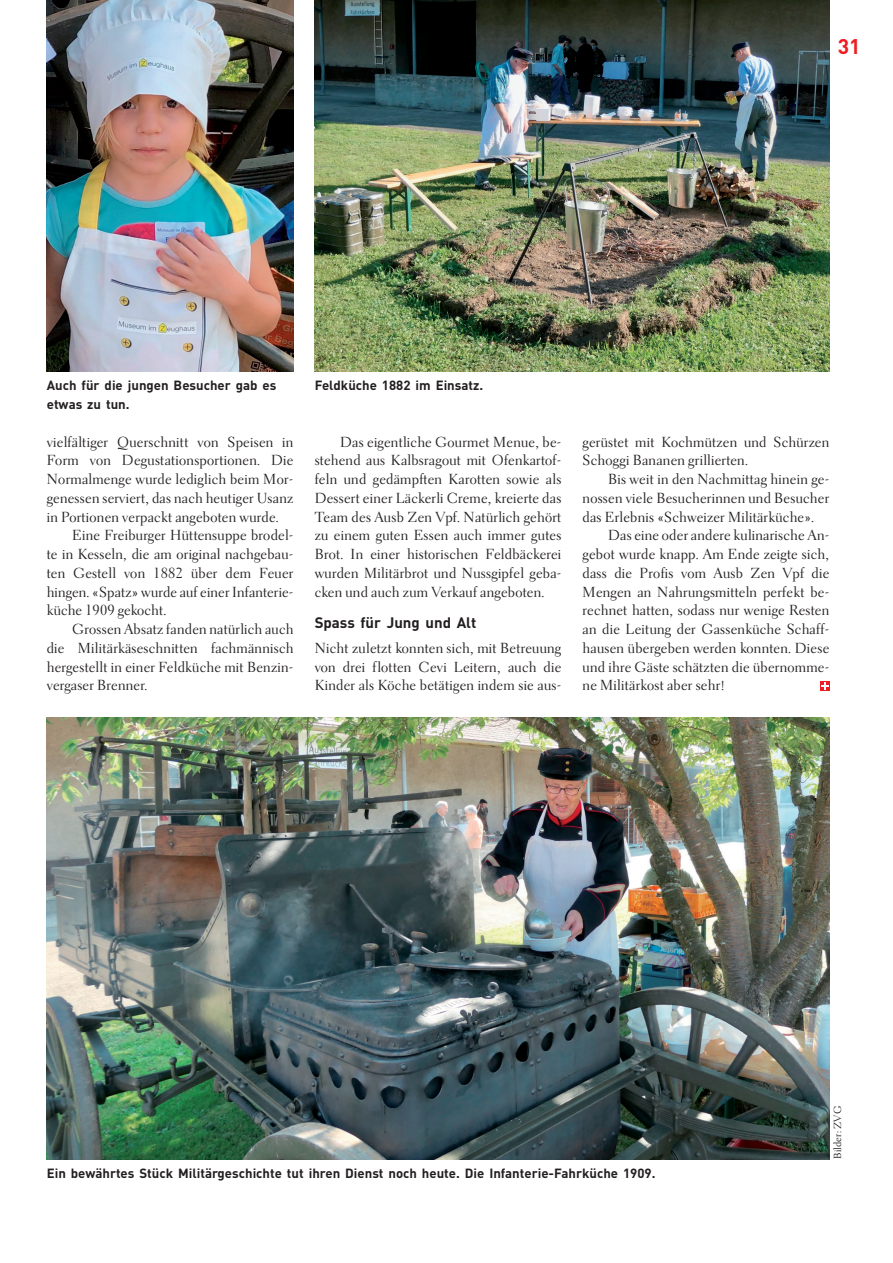
<style>
.page{position:relative;width:893px;height:1263px;background:#fff}
.page>*{position:absolute;margin:0;border:0;box-sizing:border-box;transform-origin:0 0}
.t1{font:700 21px "DINSZ";color:#ee1d23}
.t2{font:700 15px "DINSZ";color:#231f20}
.t3{font:14.7px/18.8px "Parkinson Electra Pro";letter-spacing:.02em;color:#231f20;text-align:justify}
.t4{font:700 13.2px "DINSZ";color:#231f20}
.t5{font:10.5px "Parkinson Electra Pro";letter-spacing:.02em;color:#231f20}
</style>
<div class="page">
<div style="left:820px;top:681px;width:9px;height:9px;background:#ee1d23"></div>
<svg style="left:821px;top:682px;width:7px;height:7px"></svg>
<img style="left:47px;top:718px;width:782px;height:441px">
<img style="left:315px;top:0;width:514px;height:371px">
<img style="left:47px;top:0;width:246px;height:371px">
<h1 class="t1" style="left:838px;top:33px;width:24px">31</h1>
<p class="t4" style="left:47px;top:377px;width:231px">Auch für die jungen Besucher gab es</p>
<p class="t4" style="left:315px;top:377px;width:170px">Feldküche 1882 im Einsatz.</p>
<p class="t4" style="left:47px;top:396px;width:84px">etwas zu tun.</p>
<p class="t3" style="left:47px;top:432px;width:248px">vielfältiger Querschnitt von Speisen in</p>
<p class="t3" style="left:47px;top:451px;width:248px">Form von Degustationsportionen. Die</p>
<p class="t3" style="left:47px;top:470px;width:248px">Normalmenge wurde lediglich beim Mor-</p>
<p class="t3" style="left:47px;top:489px;width:248px">genessen serviert, das nach heutiger Usanz</p>
<p class="t3" style="left:47px;top:507px;width:234px">in Portionen verpackt angeboten wurde.</p>
<p class="t3" style="left:72px;top:526px;width:223px">Eine Freiburger Hüttensuppe brodel-</p>
<p class="t3" style="left:47px;top:545px;width:248px">te in Kesseln, die am original nachgebau-</p>
<p class="t3" style="left:47px;top:564px;width:248px">ten Gestell von 1882 über dem Feuer</p>
<p class="t3" style="left:47px;top:582px;width:248px">hingen. «Spatz» wurde auf einer Infanterie-</p>
<p class="t3" style="left:47px;top:601px;width:121px">küche 1909 gekocht.</p>
<p class="t3" style="left:72px;top:620px;width:223px">Grossen Absatz fanden natürlich auch</p>
<p class="t3" style="left:47px;top:639px;width:248px">die Militärkäseschnitten fachmännisch</p>
<p class="t3" style="left:47px;top:657px;width:248px">hergestellt in einer Feldküche mit Benzin-</p>
<p class="t3" style="left:47px;top:676px;width:102px">vergaser Brenner.</p>
<p class="t3" style="left:315px;top:432px;width:248px;text-indent:26px">Das eigentliche Gourmet Menue, be&shy;stehend aus Kalbsragout mit Ofenkartof&shy;feln und gedämpften Karotten sowie als Dessert einer Läckerli Creme, kreierte das Team des Ausb Zen Vpf. Natürlich gehört zu einem guten Essen auch immer gutes Brot. In einer historischen Feldbäckerei wurden Militärbrot und Nussgipfel geba&shy;cken und auch zum Verkauf angeboten.</p>
<p class="t2" style="left:315px;top:613px;width:163px">Spass für Jung und Alt</p>
<p class="t3" style="left:315px;top:639px;width:248px">Nicht zuletzt konnten sich, mit Betreuung von drei flotten Cevi Leitern, auch die Kinder als Köche betätigen indem sie aus-</p>
<p class="t3" style="left:583px;top:432px;width:248px">gerüstet mit Kochmützen und Schürzen<br>Schoggi Bananen grillierten.</p>
<p class="t3" style="left:583px;top:470px;width:248px;text-indent:26px">Bis weit in den Nachmittag hinein ge&shy;nossen viele Besucherinnen und Besucher das Erlebnis «Schweizer Militärküche».</p>
<p class="t3" style="left:583px;top:526px;width:248px;text-indent:26px">Das eine oder andere kulinarische An&shy;gebot wurde knapp. Am Ende zeigte sich, dass die Profis vom Ausb Zen Vpf die Mengen an Nahrungsmitteln perfekt be&shy;rechnet hatten, sodass nur wenige Resten an die Leitung der Gassenküche Schaff&shy;hausen übergeben werden konnten. Diese und ihre Gäste schätzten die übernomme&shy;ne Militärkost aber sehr!</p>
<p class="t5" style="left:831px;top:1159px;width:55px;rotate:-90deg">Bilder: ZVG</p>
<p class="t4" style="left:47px;top:1164px;width:610px">Ein bewährtes Stück Militärgeschichte tut ihren Dienst noch heute. Die Infanterie-Fahrküche 1909.</p>
</div>
